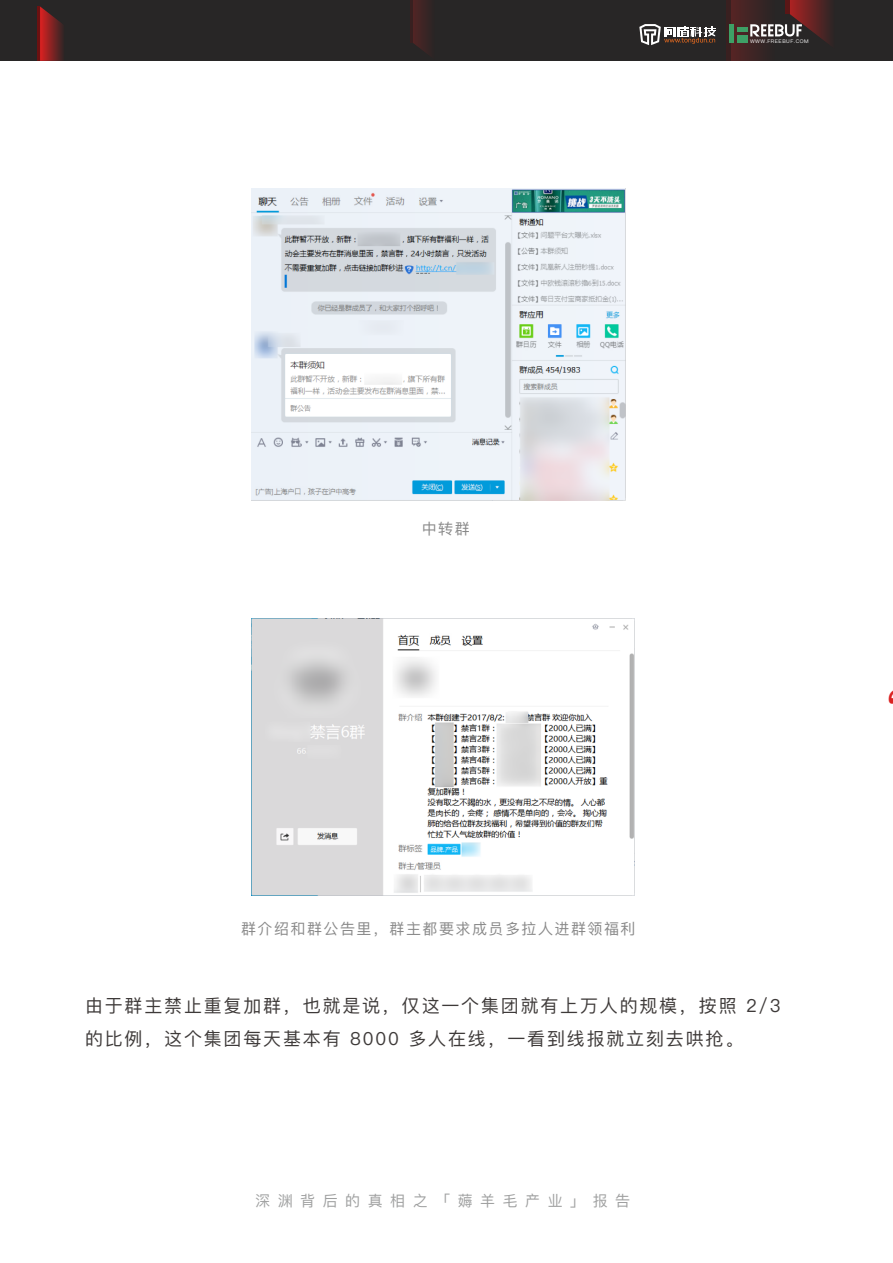
<style>
.page{position:relative;width:893px;height:1263px;background:#fff}
.page>*{position:absolute;margin:0;border:0;box-sizing:border-box;transform-origin:0 0}
.t1{font:18px/33px "Ping Fang SC";letter-spacing:.1em;color:#3e3a39}
.t2{font:15px "Ping Fang SC";letter-spacing:.1em;color:#898989}
.t3{font:15px "Ping Fang SC";letter-spacing:.5em;color:#9fa0a0}
.t4{font:5.1px "Ping Fang SC";letter-spacing:.1em;color:#fff}
</style>
<div class="page">
<div style="left:0;top:0;width:893px;height:61px;background:#282626"></div>
<div style="left:730px;top:0;width:45px;height:61px;background:linear-gradient(to right,#572424,#282525)"></div>
<hr style="left:726px;top:0;width:4px;height:61px;background:#392020">
<svg style="left:40px;top:6px;width:23px;height:55px"></svg>
<hr style="left:38px;top:6px;width:2px;height:55px;background:#6b1111">
<svg style="left:413px;top:0;width:16px;height:55px"></svg>
<hr style="left:411px;top:0;width:2px;height:43px;background:#6b1111">
<svg style="left:639px;top:24px;width:76px;height:21px"></svg>
<svg style="left:750px;top:0;width:81px;height:49px"></svg>
<hr style="left:729px;top:24px;width:4px;height:19px;background:#3ea066">
<hr style="left:738px;top:28px;width:10px;height:4px;background:#3ea066">
<div style="left:738px;top:35px;width:10px;height:8px;background:#3ea066"></div>
<img style="left:251px;top:618px;width:383px;height:277px">
<img style="left:251px;top:188px;width:375px;height:312px">
<p class="t4" style="left:750px;top:38px;width:60px">WWW.FREEBUF.COM</p>
<p class="t2" style="left:422px;top:520px;width:49px">中转群</p>
<p class="t2" style="left:241px;top:919px;width:396px">群介绍和群公告里，群主都要求成员多拉人进群领福利</p>
<p class="t1" style="left:85px;top:989px;width:697px">由于群主禁止重复加群，也就是说，仅这一个集团就有上万人的规模，按照 2/3的比例，这个集团每天基本有 8000 多人在线，一看到线报就立刻去哄抢。</p>
<p class="t3" style="left:255px;top:1192px;width:376px">深渊背后的真相之「薅羊毛产业」报告</p>
</div>
